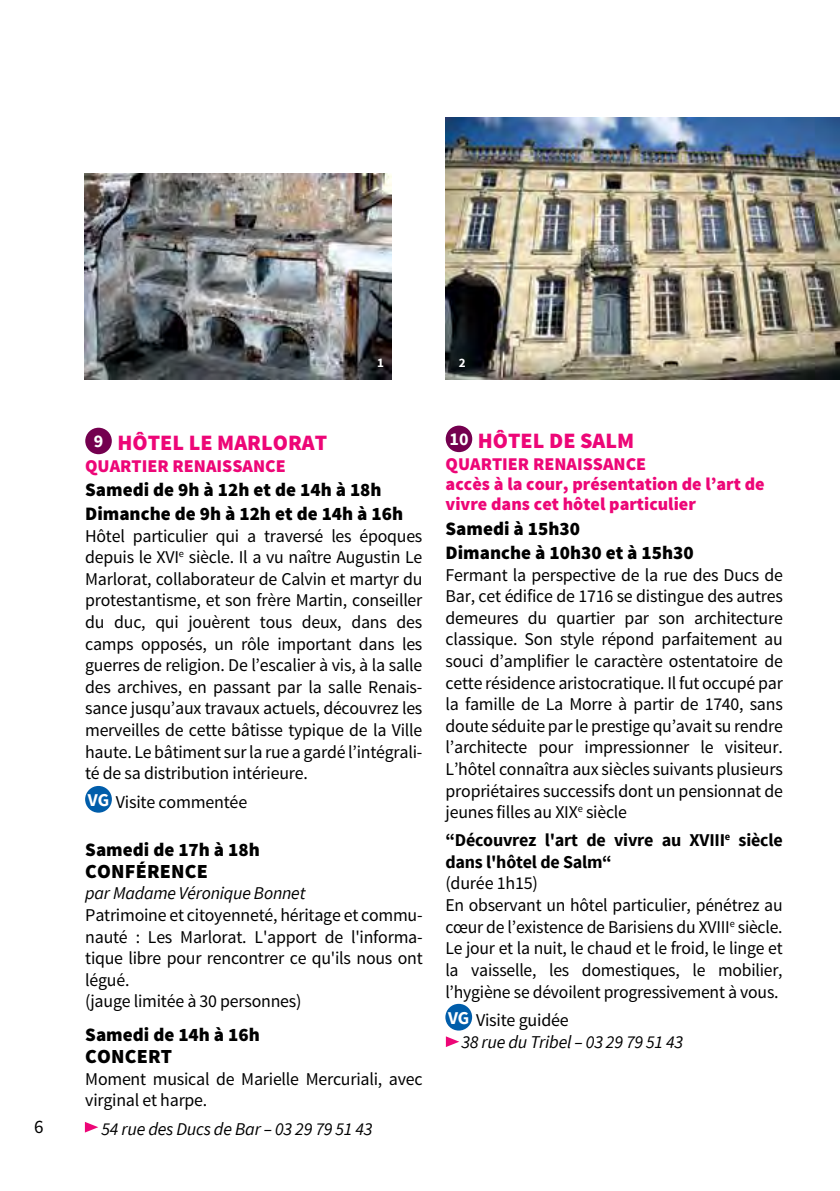
<style>
.page{position:relative;width:840px;height:1191px;background:#fff}
.page>*{position:absolute;margin:0;border:0;box-sizing:border-box;transform-origin:0 0}
.t1{font:900 22px "Source Sans Pro";color:#ed0677}
.t2{font:900 20px "Source Sans Pro";letter-spacing:.01em;color:#000}
.t3{font:900 19px/24px "Source Sans Pro";color:#000}
.t4{font:19px "Source Sans Pro";color:#000}
.t5{font:18px/21.6px "Source Sans Pro";letter-spacing:-.015em;color:#000}
.t6{font:900 18px/20px "Source Sans Pro";color:#ed0677}
.t7{font:italic 18px "Source Sans Pro";letter-spacing:-.015em;color:#000}
.t8{font:700 18px/21.6px "Source Sans Pro";letter-spacing:-.015em;color:#000}
.t9{font:700 18px "Source Sans Pro";color:#fff}
.t10{font:700 13px "Source Sans Pro";color:#fff}
.s1{font-weight:700;color:#fff}
</style>
<div class="page">
<svg style="left:445px;top:1036px;width:14px;height:11px"></svg>
<div style="left:445px;top:425px;width:27px;height:27px;background:#74004f;border-radius:50%"></div>
<div style="left:85px;top:786px;width:27px;height:26px;background:#005daa;border-radius:50%"></div>
<div style="left:445px;top:1003px;width:27px;height:27px;background:#005daa;border-radius:50%"></div>
<svg style="left:85px;top:1122px;width:13px;height:10px"></svg>
<div style="left:85px;top:428px;width:27px;height:26px;background:#74004f;border-radius:50%"></div>
<img style="left:84px;top:173px;width:307px;height:207px">
<img style="left:445px;top:118px;width:394px;height:262px">
<p class="t4" style="left:34px;top:1115px;width:11px">6</p>
<p class="t10" style="left:377px;top:354px;width:8px">1</p>
<p class="t10" style="left:458px;top:354px;width:8px">2</p>
<p class="t1" style="left:117px;top:428px;width:211px">HÔTEL LE MARLORAT</p>
<p class="t6" style="left:85px;top:457px;width:202px">QUARTIER RENAISSANCE</p>
<p class="t9" style="left:94px;top:429px;width:11px">9</p>
<p class="t3" style="left:85px;top:478px;width:319px">Samedi de 9h à 12h et de 14h à 18h<br>Dimanche de 9h à 12h et de 14h à 16h</p>
<p class="t5" style="left:85px;top:525px;width:338px;text-align:justify">Hôtel particulier qui a traversé les époques depuis le XVI<sup>e</sup> siècle. Il a vu naître Augustin Le Marlorat, collaborateur de Calvin et martyr du protestantisme, et son frère Martin, conseiller du duc, qui jouèrent tous deux, dans des camps opposés, un rôle important dans les guerres de religion. De l’escalier à vis, à la salle des archives, en passant par la salle Renais&shy;sance jusqu’aux travaux actuels, découvrez les merveilles de cette bâtisse typique de la Ville haute. Le bâtiment sur la rue a gardé l’intégrali&shy;té de sa distribution intérieure.</p>
<p class="t5" style="left:88px;top:791px;width:161px"><span class="s1">VG</span> Visite commentée</p>
<p class="t3" style="left:85px;top:838px;width:176px">Samedi de 17h à 18h</p>
<p class="t2" style="left:85px;top:858px;width:124px">CONFÉRENCE</p>
<p class="t7" style="left:85px;top:882px;width:221px">par Madame Véronique Bonnet</p>
<p class="t5" style="left:85px;top:904px;width:339px">Patrimoine et citoyenneté, héritage et commu&shy;nauté : Les Marlorat. L'apport de l'informa&shy;tique libre pour rencontrer ce qu'ils nous ont légué.<br>(jauge limitée à 30 personnes)</p>
<p class="t3" style="left:85px;top:1023px;width:176px">Samedi de 14h à 16h</p>
<p class="t2" style="left:85px;top:1043px;width:88px">CONCERT</p>
<p class="t5" style="left:85px;top:1068px;width:339px">Moment musical de Marielle Mercuriali, avec virginal et harpe.</p>
<p class="t7" style="left:101px;top:1118px;width:272px">54 rue des Ducs de Bar – 03 29 79 51 43</p>
<p class="t1" style="left:477px;top:426px;width:158px">HÔTEL DE SALM</p>
<p class="t6" style="left:445px;top:455px;width:320px">QUARTIER RENAISSANCE<br>accès à la cour, présentation de l’art de vivre dans cet hôtel particulier</p>
<p class="t9" style="left:449px;top:427px;width:21px">10</p>
<p class="t3" style="left:445px;top:517px;width:249px">Samedi à 15h30<br>Dimanche à 10h30 et à 15h30</p>
<p class="t5" style="left:445px;top:564px;width:338px;text-align:justify">Fermant la perspective de la rue des Ducs de Bar, cet édifice de 1716 se distingue des autres demeures du quartier par son architecture classique. Son style répond parfaitement au souci d’amplifier le caractère ostentatoire de cette résidence aristocratique. Il fut occupé par la famille de La Morre à partir de 1740, sans doute séduite par le prestige qu’avait su rendre l’architecte pour impressionner le visiteur.<br>L’hôtel connaîtra aux siècles suivants plusieurs propriétaires successifs dont un pensionnat de jeunes filles au XIX<sup>e</sup> siècle</p>
<p class="t8" style="left:445px;top:830px;width:338px">“Découvrez l'art de vivre au XVIII<sup>e</sup> siècle dans l'hôtel de Salm“</p>
<p class="t5" style="left:445px;top:873px;width:338px">(durée 1h15)<br>En observant un hôtel particulier, pénétrez au cœur de l’existence de Barisiens du XVIII<sup>e</sup> siècle.<br>Le jour et la nuit, le chaud et le froid, le linge et la vaisselle, les domestiques, le mobilier, l’hygiène se dévoilent progressivement à vous.</p>
<p class="t5" style="left:476px;top:1009px;width:94px">Visite guidée</p>
<p class="t7" style="left:461px;top:1030px;width:223px">38 rue du Tribel – 03 29 79 51 43</p>
<p class="t9" style="left:448px;top:1006px;width:23px">VG</p>
</div>
